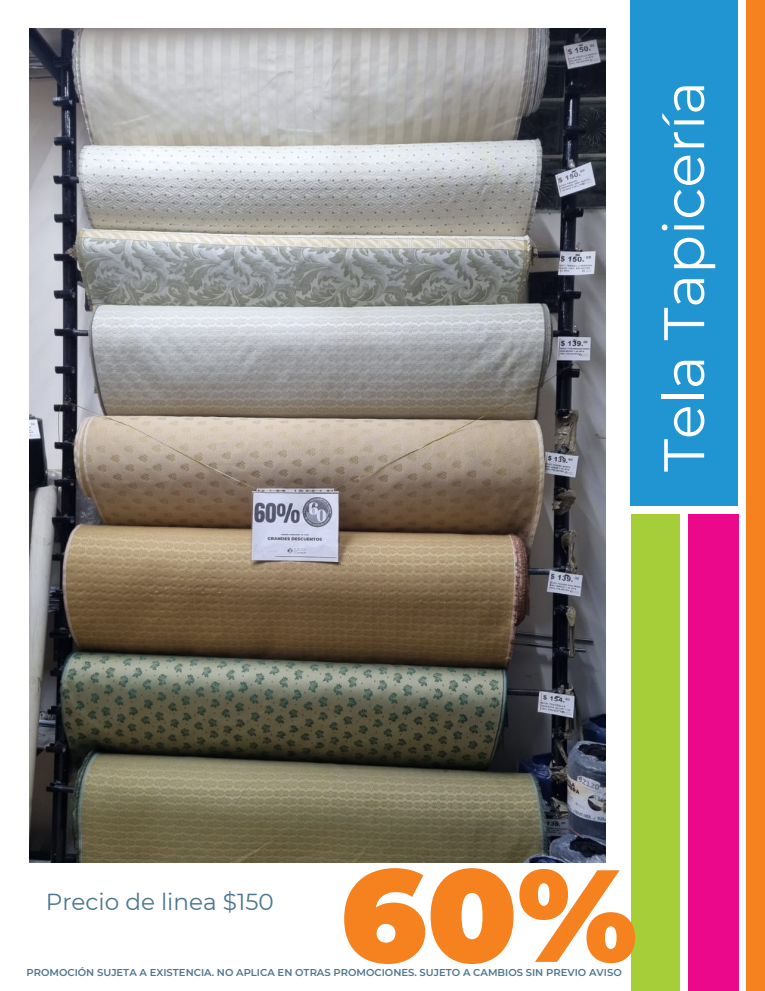
<style>
.page{position:relative;width:765px;height:991px;background:#fff}
.page>*{position:absolute;margin:0;border:0;box-sizing:border-box;transform-origin:0 0}
.t1{font:900 130.76px "Montserrat";color:#f5821f}
.t2{font:57.12px "Montserrat";color:#fff}
.t3{font:23.12px "Montserrat";color:#4c778e}
.t4{font:600 10px "Montserrat";color:#4c778e}
</style>
<div class="page">
<div style="left:631px;top:514px;width:48px;height:476px;background:#a6ce38"></div>
<div style="left:630px;top:0;width:108px;height:505px;background:#2194d2"></div>
<div style="left:688px;top:514px;width:50px;height:476px;background:#eb088b"></div>
<div style="left:746px;top:0;width:19px;height:990px;background:#f5811f"></div>
<img style="left:30px;top:29px;width:575px;height:833px">
<p class="t2" style="left:649px;top:471px;width:392px;rotate:-90deg">Tela Tapicería</p>
<p class="t3" style="left:46px;top:887px;width:230px">Precio de linea $150</p>
<p class="t1" style="left:340px;top:835px;width:298px">60%</p>
<p class="t4" style="left:26px;top:966px;width:597px">PROMOCIÓN SUJETA A EXISTENCIA. NO APLICA EN OTRAS PROMOCIONES. SUJETO A CAMBIOS SIN PREVIO AVISO</p>
</div>
